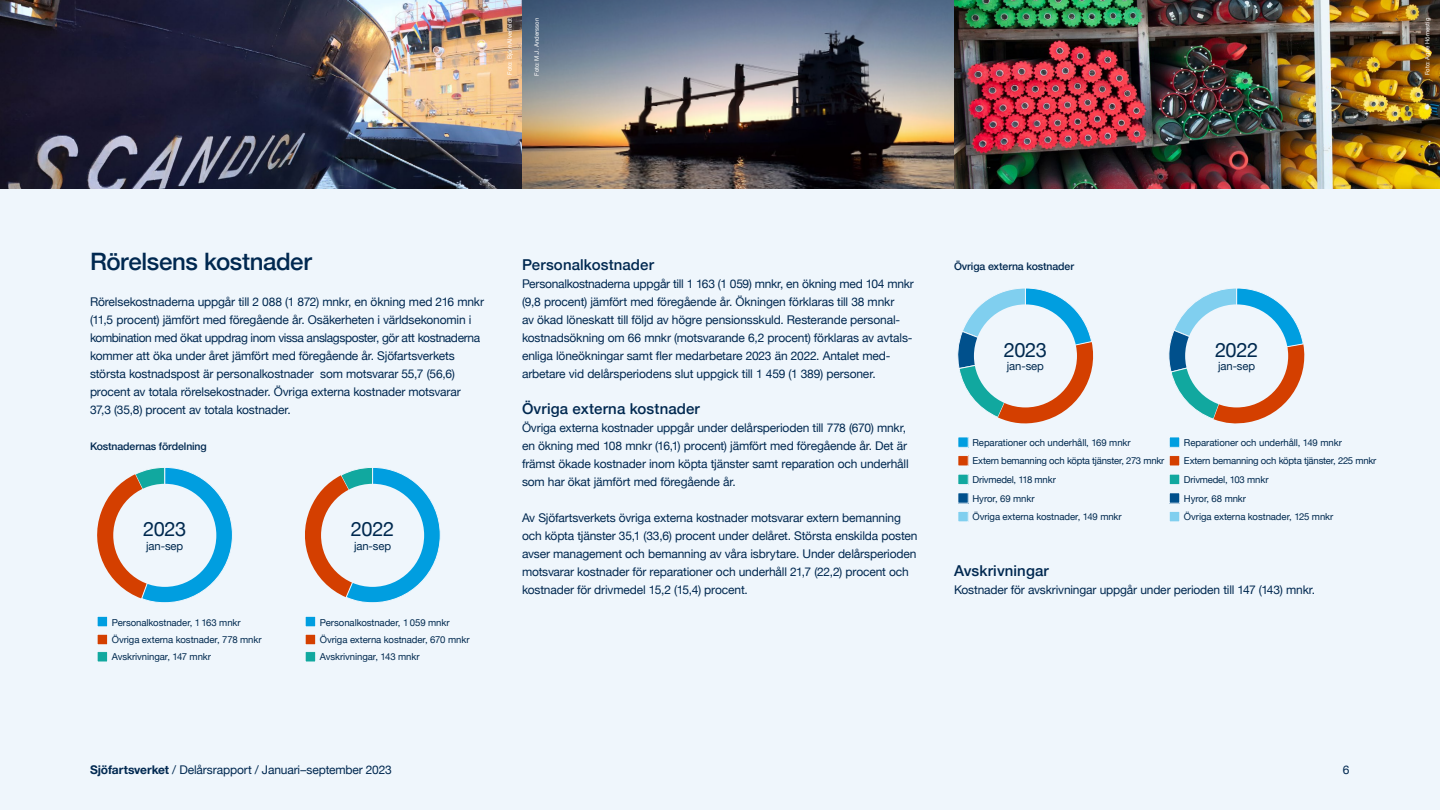
<style>
.page{position:relative;width:1440px;height:810px;background:#eff6fc}
.page>*{position:absolute;margin:0;border:0;box-sizing:border-box;transform-origin:0 0}
.Rubrik_2{font:500 24px "Helvetica Neue";letter-spacing:-.015em;color:#002850}
.t1{font:20.02px "Helvetica Neue";letter-spacing:-.025em;color:#00294f}
.Rubrik_3{font:500 15px "Helvetica Neue";letter-spacing:.01em;color:#002850}
.Brödtext{font:12px/18px "Helvetica Neue";letter-spacing:-.015em;color:#002850}
.t2{font:11.32px "Helvetica Neue";letter-spacing:-.01em;color:#00294f}
.Figurrubrik{font:500 10.5px "Helvetica Neue";letter-spacing:-.01em;color:#002850}
.t3{font:9.6px/17.3px "Helvetica Neue";letter-spacing:-.01em;color:#00294f}
.Fotobyline{font:6px "Helvetica Neue";letter-spacing:.005em;color:#fff}
.s1{font-weight:700}
</style>
<div class="page">
<img style="left:0;top:0;width:1440px;height:189px">
<div style="left:97px;top:616px;width:11px;height:11px;background:#009ee0"></div>
<div style="left:97px;top:616px;width:11px;height:11px;border:1px solid #eff6fc"></div>
<div style="left:97px;top:634px;width:11px;height:11px;background:#d43f00"></div>
<div style="left:97px;top:634px;width:11px;height:11px;border:1px solid #eff6fc"></div>
<div style="left:97px;top:652px;width:11px;height:10px;background:#11a89f"></div>
<div style="left:97px;top:651px;width:11px;height:11px;border:1px solid #eff6fc"></div>
<div style="left:305px;top:616px;width:11px;height:11px;background:#009ee0"></div>
<div style="left:305px;top:616px;width:11px;height:11px;border:1px solid #eff6fc"></div>
<div style="left:305px;top:634px;width:11px;height:11px;background:#d43f00"></div>
<div style="left:305px;top:634px;width:11px;height:11px;border:1px solid #eff6fc"></div>
<div style="left:305px;top:652px;width:11px;height:10px;background:#11a89f"></div>
<div style="left:305px;top:651px;width:11px;height:11px;border:1px solid #eff6fc"></div>
<svg style="left:97px;top:467px;width:136px;height:136px"></svg>
<div style="left:113px;top:484px;width:103px;height:103px;background:#eff6fc;border-radius:50%"></div>
<svg style="left:305px;top:467px;width:136px;height:136px"></svg>
<div style="left:321px;top:484px;width:103px;height:103px;background:#eff6fc;border-radius:50%"></div>
<div style="left:958px;top:437px;width:10px;height:10px;background:#009ee0"></div>
<div style="left:957px;top:436px;width:12px;height:12px;border:1px solid #eff6fc"></div>
<div style="left:958px;top:456px;width:10px;height:10px;background:#d43f00"></div>
<div style="left:957px;top:455px;width:12px;height:11px;border:1px solid #eff6fc"></div>
<div style="left:958px;top:493px;width:10px;height:10px;background:#00508c"></div>
<div style="left:957px;top:492px;width:12px;height:12px;border:1px solid #eff6fc"></div>
<div style="left:958px;top:474px;width:10px;height:11px;background:#11a89f"></div>
<div style="left:957px;top:474px;width:12px;height:11px;border:1px solid #eff6fc"></div>
<div style="left:958px;top:511px;width:10px;height:11px;background:#80cfef"></div>
<div style="left:957px;top:511px;width:12px;height:11px;border:1px solid #eff6fc"></div>
<div style="left:1169px;top:437px;width:11px;height:10px;background:#009ee0"></div>
<div style="left:1169px;top:436px;width:11px;height:12px;border:1px solid #eff6fc"></div>
<div style="left:1169px;top:456px;width:11px;height:10px;background:#d43f00"></div>
<div style="left:1169px;top:455px;width:11px;height:11px;border:1px solid #eff6fc"></div>
<div style="left:1169px;top:493px;width:11px;height:10px;background:#00508c"></div>
<div style="left:1169px;top:492px;width:11px;height:12px;border:1px solid #eff6fc"></div>
<div style="left:1169px;top:474px;width:11px;height:11px;background:#11a89f"></div>
<div style="left:1169px;top:474px;width:11px;height:11px;border:1px solid #eff6fc"></div>
<div style="left:1169px;top:511px;width:11px;height:11px;background:#80cfef"></div>
<div style="left:1169px;top:511px;width:11px;height:11px;border:1px solid #eff6fc"></div>
<svg style="left:957px;top:288px;width:137px;height:136px"></svg>
<div style="left:974px;top:304px;width:103px;height:103px;background:#eff6fc;border-radius:50%"></div>
<svg style="left:1168px;top:288px;width:137px;height:136px"></svg>
<div style="left:1185px;top:304px;width:103px;height:103px;background:#eff6fc;border-radius:50%"></div>
<p class="Fotobyline" style="left:505px;top:75px;width:58px;rotate:-90deg">Foto: Björn Alverfeldt</p>
<p class="Fotobyline" style="left:532px;top:76px;width:59px;rotate:-90deg">Foto: M.J. Andersson</p>
<p class="Fotobyline" style="left:1423px;top:75px;width:58px;rotate:-90deg">Foto: Agne Hörnestig</p>
<p class="Rubrik_2" style="left:90px;top:242px;width:223px">Rörelsens kostnader</p>
<p class="Brödtext" style="left:90px;top:293px;width:396px">Rörelsekostnaderna uppgår till 2 088 (1 872) mnkr, en ökning med 216 mnkr (11,5 procent) jämfört med föregående år. Osäkerheten i världsekonomin i kombination med ökat uppdrag inom vissa anslagsposter, gör att kostnaderna kommer att öka under året jämfört med föregående år. Sjöfartsverkets största kostnadspost är personalkostnader som motsvarar 55,7 (56,6) procent av totala rörelsekostnader. Övriga externa kostnader motsvarar 37,3 (35,8) procent av totala kostnader.</p>
<p class="Rubrik_3" style="left:522px;top:253px;width:134px">Personalkostnader</p>
<p class="Brödtext" style="left:522px;top:275px;width:393px">Personalkostnaderna uppgår till 1 163 (1 059) mnkr, en ökning med 104 mnkr (9,8 procent) jämfört med föregående år. Ökningen förklaras till 38 mnkr<br>av ökad löneskatt till följd av högre pensionsskuld. Resterande personal&shy;kostnadsökning om 66 mnkr (motsvarande 6,2 procent) förklaras av avtals&shy;enliga löneökningar samt fler medarbetare 2023 än 2022. Antalet med&shy;arbetare vid delårsperiodens slut uppgick till 1 459 (1 389) personer.</p>
<p class="Rubrik_3" style="left:522px;top:397px;width:179px">Övriga externa kostnader</p>
<p class="Brödtext" style="left:522px;top:419px;width:388px">Övriga externa kostnader uppgår under delårsperioden till 778 (670) mnkr, en ökning med 108 mnkr (16,1) procent) jämfört med föregående år. Det är främst ökade kostnader inom köpta tjänster samt reparation och underhåll som har ökat jämfört med föregående år.</p>
<p class="Brödtext" style="left:522px;top:509px;width:397px">Av Sjöfartsverkets övriga externa kostnader motsvarar extern bemanning och köpta tjänster 35,1 (33,6) procent under delåret. Största enskilda posten avser management och bemanning av våra isbrytare. Under delårsperioden motsvarar kostnader för reparationer och underhåll 21,7 (22,2) procent och kostnader för drivmedel 15,2 (15,4) procent.</p>
<p class="Figurrubrik" style="left:954px;top:258px;width:122px">Övriga externa kostnader</p>
<p class="t1" style="left:1004px;top:335px;width:45px">2023</p>
<p class="t2" style="left:1007px;top:358px;width:39px">jan-sep</p>
<p class="t1" style="left:1215px;top:335px;width:45px">2022</p>
<p class="t2" style="left:1218px;top:358px;width:39px">jan-sep</p>
<p class="Figurrubrik" style="left:90px;top:438px;width:118px">Kostnadernas fördelning</p>
<p class="t3" style="left:972px;top:434px;width:193px;line-height:18.2px">Reparationer och underhåll, 169 mnkr<br>Extern bemanning och köpta tjänster, 273 mnkr</p>
<p class="t3" style="left:972px;top:490px;width:64px">Hyror, 69 mnkr</p>
<p class="t3" style="left:1184px;top:434px;width:194px;line-height:18.2px">Reparationer och underhåll, 149 mnkr<br>Extern bemanning och köpta tjänster, 225 mnkr</p>
<p class="t3" style="left:1184px;top:490px;width:64px">Hyror, 68 mnkr</p>
<p class="t3" style="left:972px;top:471px;width:85px">Drivmedel, 118 mnkr</p>
<p class="t3" style="left:972px;top:509px;width:151px">Övriga externa kostnader, 149 mnkr</p>
<p class="t3" style="left:1184px;top:471px;width:86px">Drivmedel, 103 mnkr</p>
<p class="t3" style="left:1184px;top:509px;width:151px">Övriga externa kostnader, 125 mnkr</p>
<p class="t1" style="left:143px;top:515px;width:45px">2023</p>
<p class="t2" style="left:146px;top:538px;width:39px">jan-sep</p>
<p class="t1" style="left:351px;top:515px;width:45px">2022</p>
<p class="t2" style="left:354px;top:538px;width:39px">jan-sep</p>
<p class="Rubrik_3" style="left:954px;top:559px;width:96px">Avskrivningar</p>
<p class="Brödtext" style="left:954px;top:581px;width:363px">Kostnader för avskrivningar uppgår under perioden till 147 (143) mnkr.</p>
<p class="t3" style="left:112px;top:614px;width:151px">Personalkostnader, 1 163 mnkr<br>Övriga externa kostnader, 778 mnkr<br>Avskrivningar, 147 mnkr</p>
<p class="t3" style="left:320px;top:614px;width:151px">Personalkostnader, 1 059 mnkr<br>Övriga externa kostnader, 670 mnkr<br>Avskrivningar, 143 mnkr</p>
<p class="Brödtext" style="left:90px;top:761px;width:303px"><span class="s1">Sjöfartsverket</span> / Delårsrapport / Januari–september 2023</p>
<p class="Brödtext" style="left:1343px;top:761px;width:8px">6</p>
</div>
